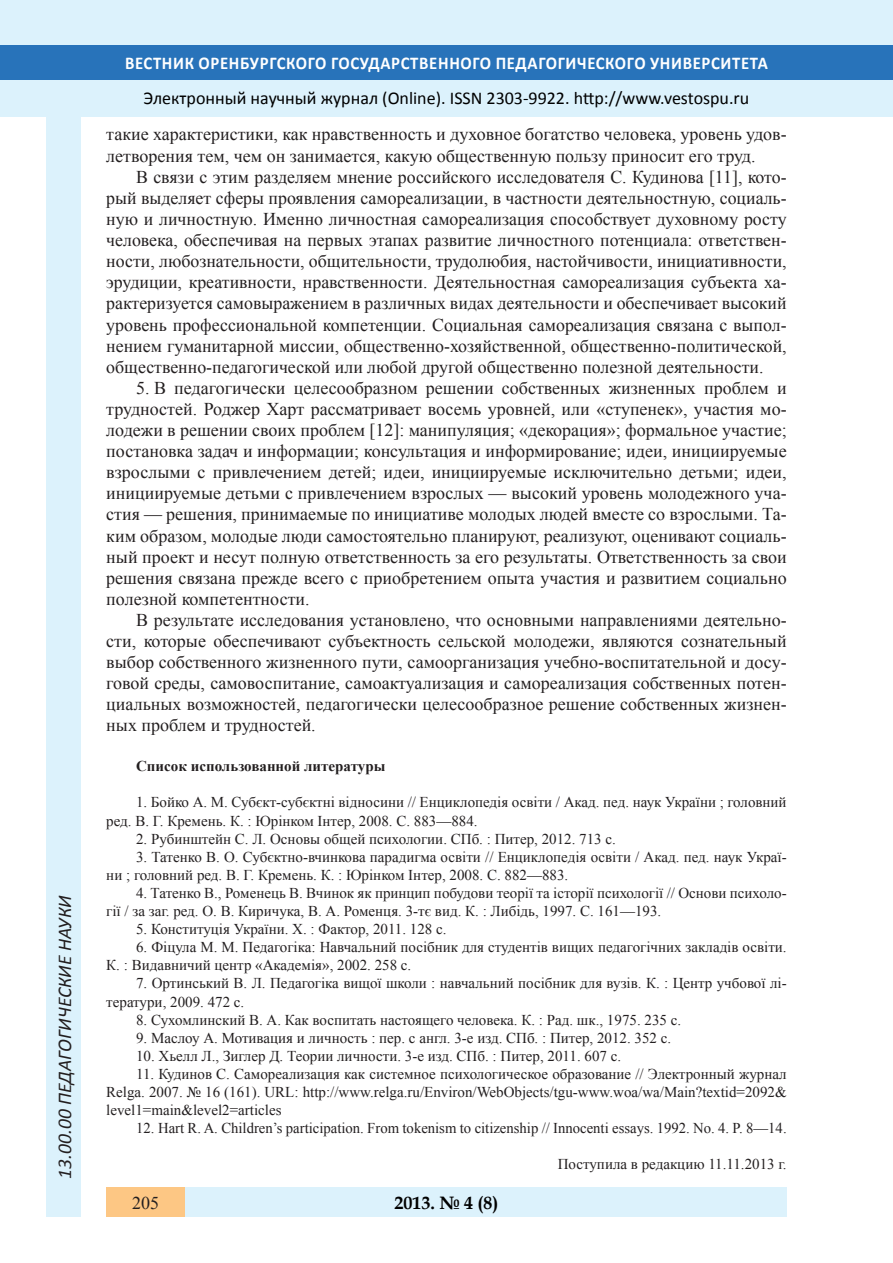
<style>
.page{position:relative;width:893px;height:1263px;background:#fff}
.page>*{position:absolute;margin:0;border:0;box-sizing:border-box;transform-origin:0 0}
.t1{font:italic 19.5px "Calibri";color:#231f20}
.Стиль2{font:18px/21.1px "Times New Roman";color:#231f20;text-align:justify}
.t2{font:18px "Calibri";color:#000}
.t3{font:700 18px "Calibri";letter-spacing:.04em;color:#fff;scale:.93 1}
.t4{font:700 18px "Book Antiqua";color:#000}
.литература{font:15px/18.1px "Times New Roman";color:#231f20}
.литература-2{font:700 15px "Times New Roman";color:#231f20}
</style>
<div class="page">
<div style="left:0;top:0;width:893px;height:116px;background:#dcf2fc"></div>
<div style="left:0;top:45px;width:893px;height:34px;background:#2873ba"></div>
<div style="left:47px;top:116px;width:34px;height:1101px;background:#dcf2fc"></div>
<div style="left:106px;top:1188px;width:681px;height:29px;background:#dcf2fc"></div>
<div style="left:106px;top:1188px;width:79px;height:29px;background:#fdc784"></div>
<p class="t1" style="left:51px;top:1179px;width:285px;rotate:-90deg">13.00.00 ПЕДАГОГИЧЕСКИЕ НАУКИ</p>
<p class="t3" style="left:125px;top:50px;width:693px">ВЕСТНИК ОРЕНБУРГСКОГО ГОСУДАРСТВЕННОГО ПЕДАГОГИЧЕСКОГО УНИВЕРСИТЕТА</p>
<p class="t2" style="left:144px;top:85px;width:607px">Электронный научный журнал (Online). ISSN 2303-9922. http://www.vestospu.ru</p>
<p class="Стиль2" style="left:106px;top:123px;width:682px;line-height:21.8px">такие характеристики, как нравственность и духовное богатство человека, уровень удов&shy;летворения тем, чем он занимается, какую общественную пользу приносит его труд.</p>
<p class="Стиль2" style="left:106px;top:166px;width:682px;text-indent:30px">В связи с этим разделяем мнение российского исследователя С. Кудинова [11], кото&shy;рый выделяет сферы проявления самореализации, в частности деятельностную, социаль&shy;ную и личностную. Именно личностная самореализация способствует духовному росту человека, обеспечивая на первых этапах развитие личностного потенциала: ответствен&shy;ности, любознательности, общительности, трудолюбия, настойчивости, инициативности, эрудиции, креативности, нравственности. Деятельностная самореализация субъекта ха&shy;рактеризуется самовыражением в различных видах деятельности и обеспечивает высокий уровень профессиональной компетенции. Социальная самореализация связана с выпол&shy;нением гуманитарной миссии, общественно-хозяйственной, общественно-политической, общественно-педагогической или любой другой общественно полезной деятельности.</p>
<p class="Стиль2" style="left:106px;top:377px;width:682px;text-indent:30px">5. В педагогически целесообразном решении собственных жизненных проблем и трудностей. Роджер Харт рассматривает восемь уровней, или «ступенек», участия мо&shy;лодежи в решении своих проблем [12]: манипуляция; «декорация»; формальное участие; постановка задач и информации; консультация и информирование; идеи, инициируемые взрослыми с привлечением детей; идеи, инициируемые исключительно детьми; идеи, инициируемые детьми с привлечением взрослых — высокий уровень молодежного уча&shy;стия — решения, принимаемые по инициативе молодых людей вместе со взрослыми. Та&shy;ким образом, молодые люди самостоятельно планируют, реализуют, оценивают социаль&shy;ный проект и несут полную ответственность за его результаты. Ответственность за свои решения связана прежде всего с приобретением опыта участия и развитием социально полезной компетентности.</p>
<p class="Стиль2" style="left:106px;top:609px;width:682px;text-indent:30px">В результате исследования установлено, что основными направлениями деятельно&shy;сти, которые обеспечивают субъектность сельской молодежи, являются сознательный выбор собственного жизненного пути, самоорганизация учебно-воспитательной и досу&shy;говой среды, самовоспитание, самоактуализация и самореализация собственных потен&shy;циальных возможностей, педагогически целесообразное решение собственных жизнен&shy;ных проблем и трудностей.</p>
<p class="литература-2" style="left:136px;top:755px;width:251px">Список использованной литературы</p>
<p class="литература" style="left:106px;top:793px;width:682px;text-indent:30px">1. Бойко А. М. Субєкт-субєктні відносини // Енциклопедія освіти / Акад. пед. наук України ; головний ред. В. Г. Кремень. К. : Юрінком Інтер, 2008. С. 883—884.</p>
<p class="литература" style="left:136px;top:829px;width:481px">2. Рубинштейн С. Л. Основы общей психологии. СПб. : Питер, 2012. 713 с.</p>
<p class="литература" style="left:106px;top:847px;width:682px;text-indent:30px">3. Татенко В. О. Субєктно-вчинкова парадигма освіти // Енциклопедія освіти / Акад. пед. наук Украї&shy;ни ; головний ред. В. Г. Кремень. К. : Юрінком Інтер, 2008. С. 882—883.</p>
<p class="литература" style="left:106px;top:883px;width:682px;text-indent:30px">4. Татенко В., Роменець В. Вчинок як принцип побудови теорії та історії психології // Основи психоло&shy;гії / за заг. ред. О. В. Киричука, В. А. Роменця. 3-тє вид. К. : Либідь, 1997. С. 161—193.</p>
<p class="литература" style="left:136px;top:919px;width:312px">5. Конституція України. Х. : Фактор, 2011. 128 с.</p>
<p class="литература" style="left:106px;top:938px;width:682px;text-indent:30px">6. Фіцула М. М. Педагогіка: Навчальний посібник для студентів вищих педагогічних закладів освіти.<br>К. : Видавничий центр «Академія», 2002. 258 с.</p>
<p class="литература" style="left:106px;top:974px;width:682px;text-indent:30px">7. Ортинський В. Л. Педагогіка вищої школи : навчальний посібник для вузів. К. : Центр учбової лі&shy;тератури, 2009. 472 с.</p>
<p class="литература" style="left:136px;top:1010px;width:547px">8. Сухомлинский В. А. Как воспитать настоящего человека. К. : Рад. шк., 1975. 235 с.</p>
<p class="литература" style="left:136px;top:1028px;width:537px">9. Маслоу А. Мотивация и личность : пер. с англ. 3-е изд. СПб. : Питер, 2012. 352 с.</p>
<p class="литература" style="left:136px;top:1046px;width:487px">10. Хьелл Л., Зиглер Д. Теории личности. 3-е изд. СПб. : Питер, 2011. 607 с.</p>
<p class="литература" style="left:106px;top:1064px;width:682px;text-align:justify;text-indent:30px">11. Кудинов С. Самореализация как системное психологическое образование // Электронный журнал Relga. 2007. № 16 (161). URL: http://www.relga.ru/Environ/WebObjects/tgu-www.woa/wa/Main?textid=2092&amp; level1=main&amp;level2=articles</p>
<p class="литература" style="left:136px;top:1119px;width:652px">12. Hart R. A. Chіldren’s partіcіpatіon. From tokenism to citizenship // Innocenti essays. 1992. No. 4. P. 8—14.</p>
<p class="литература" style="left:558px;top:1155px;width:230px">Поступила в редакцию 11.11.2013 г.</p>
<p class="Стиль2" style="left:132px;top:1191px;width:28px">205</p>
<p class="t4" style="left:394px;top:1190px;width:106px">2013. № 4 (8)</p>
</div>
